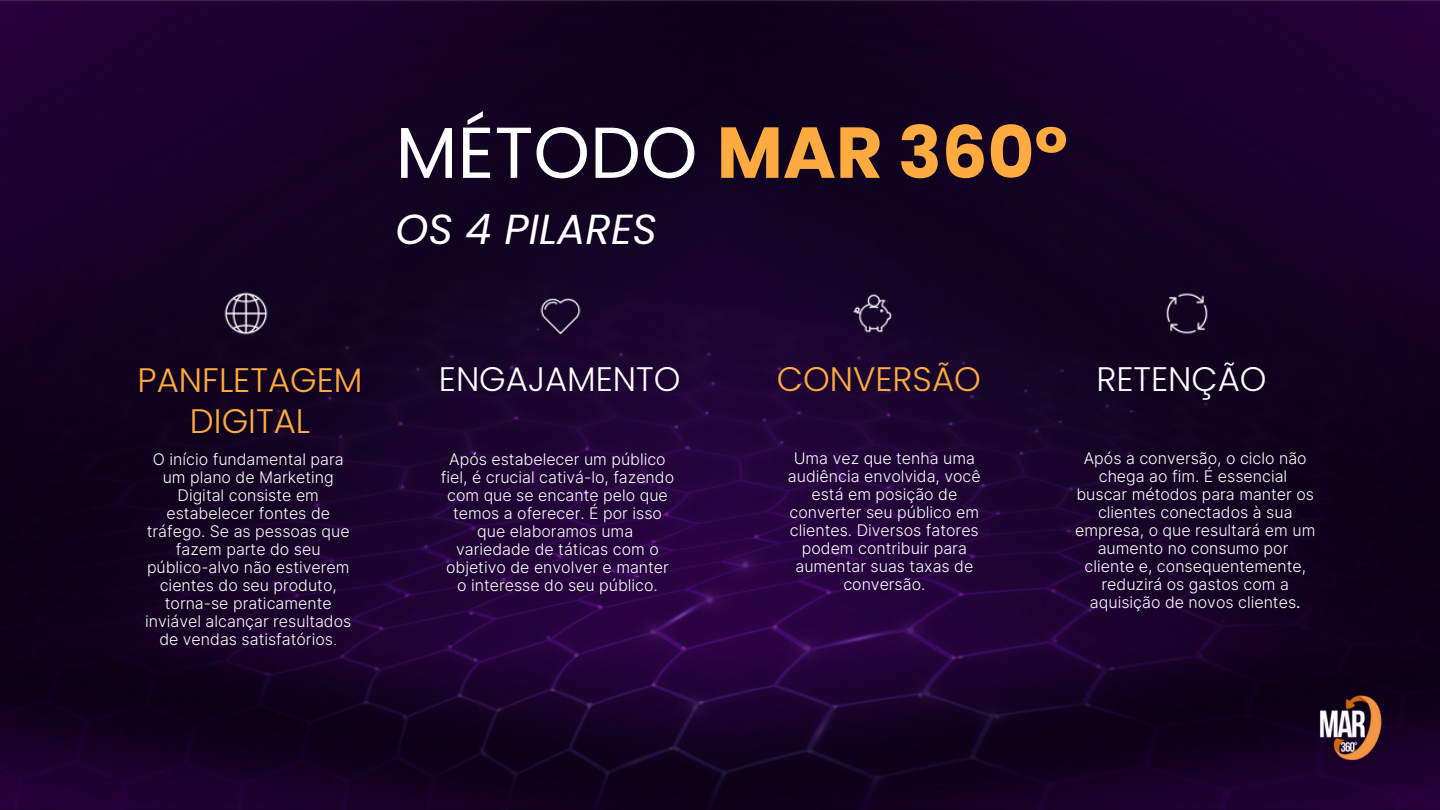
<style>
.page{position:relative;width:1440px;height:810px;background:#fff}
.page>*{position:absolute;margin:0;border:0;box-sizing:border-box;transform-origin:0 0}
.t1{font:700 72px "Poppins";color:#ffab40}
.t2{font:italic 42px "Poppins";color:#fff}
.t3{font:300 34px/40.4px "Poppins";color:#ffab40;text-align:center}
.t4{font:300 34px "Poppins";color:#fff}
.t5{font:300 16px/18px "Inter";color:#fff;text-align:center}
.s1{font-weight:400;color:#fff}
.s2{font-weight:200}
.s3{font-weight:400}
</style>
<div class="page">
<img style="left:0;top:0;width:1440px;height:810px">
<img style="left:220px;top:287px;width:52px;height:53px">
<img style="left:534px;top:290px;width:53px;height:53px">
<img style="left:847px;top:287px;width:53px;height:53px">
<img style="left:1161px;top:287px;width:52px;height:53px">
<img style="left:1316px;top:692px;width:70px;height:70px">
<p class="t1" style="left:396px;top:102px;width:674px"><span class="s1">MÉTODO</span> MAR 360°</p>
<p class="t2" style="left:396px;top:200px;width:263px">OS 4 PILARES</p>
<h2 class="t3" style="left:138px;top:360px;width:226px">PANFLETAGEM<br>DIGITAL</h2>
<p class="t4" style="left:439px;top:356px;width:243px">ENGAJAMENTO</p>
<h2 class="t3" style="left:777px;top:359px;width:206px">CONVERSÃO</h2>
<p class="t4" style="left:1096px;top:356px;width:172px">RETENÇÃO</p>
<h2 class="t5" style="left:145px;top:450px;width:208px">O início fundamental para um plano de Marketing<br>Digital consiste em estabelecer fontes de tráfego. Se as pessoas que fazem parte do seu público-alvo não estiverem cientes do seu produto, torna-se praticamente inviável alcançar resultados de vendas satisfatórios<span class="s2">.</span></h2>
<p class="t5" style="left:441px;top:450px;width:235px">Após estabelecer um público fiel, é crucial cativá-lo, fazendo com que se encante pelo que temos a oferecer. É por isso que elaboramos uma</p>
<p class="t5" style="left:788px;top:449px;width:194px">Uma vez que tenha uma audiência envolvida, você está em posição de converter seu público em clientes. Diversos fatores podem contribuir para aumentar suas taxas de conversão.</p>
<p class="t5" style="left:1084px;top:449px;width:224px">Após a conversão, o ciclo não chega ao fim. É essencial</p>
<p class="t5" style="left:1075px;top:485px;width:242px">buscar métodos para manter os clientes conectados à sua empresa, o que resultará em um aumento no consumo por</p>
<p class="t5" style="left:1085px;top:557px;width:223px">cliente e, consequentemente, reduzirá os gastos com a aquisição de novos clientes<span class="s3">.</span></p>
<p class="t5" style="left:446px;top:540px;width:224px">variedade de táticas com o objetivo de envolver e manter o interesse do seu público.</p>
</div>
